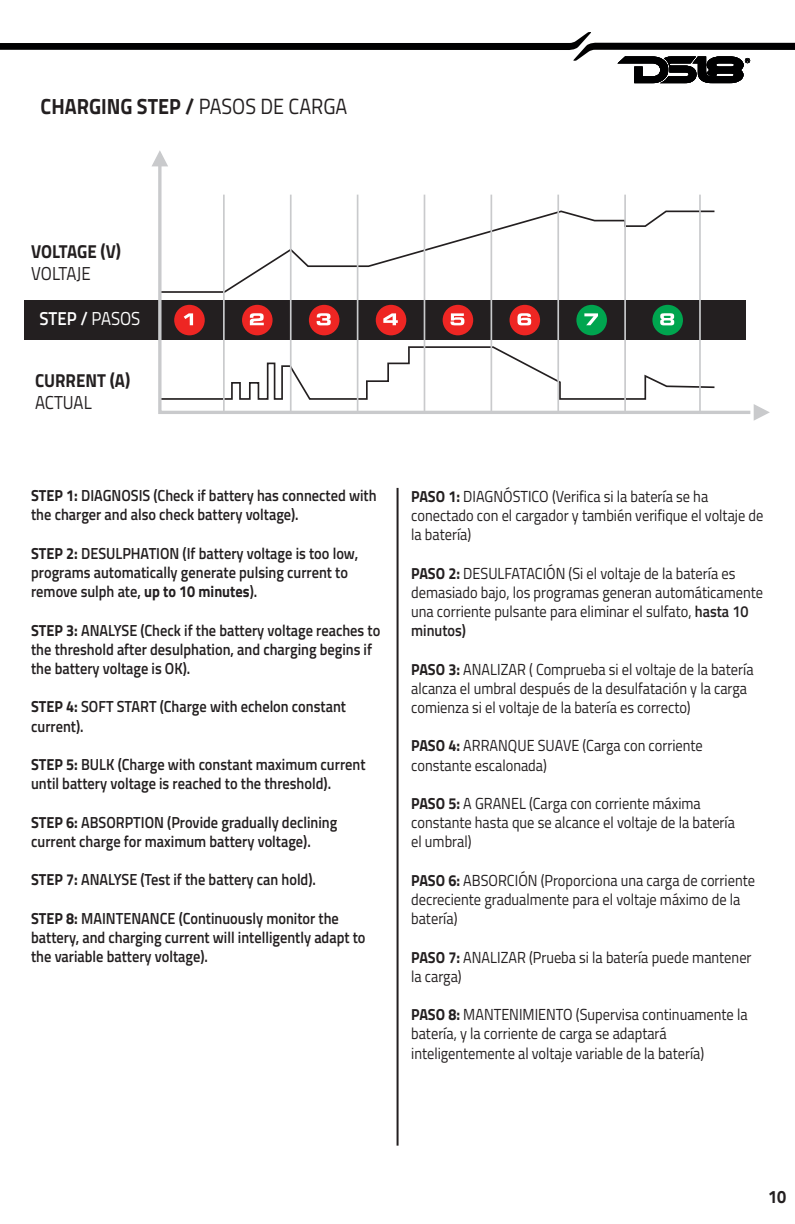
<style>
.page{position:relative;width:795px;height:1224px;background:#fff}
.page>*{position:absolute;margin:0;border:0;box-sizing:border-box;transform-origin:0 0}
.t1{font:700 22px "Titillium Web";color:#231f20;scale:.9 1}
.t2{font:700 18.8px "Titillium Web";color:#231f20;scale:.9 1}
.t3{font:18.8px "Titillium Web";letter-spacing:-.005em;color:#231f20;scale:.9 1}
.t4{font:600 18.8px "Titillium Web";color:#fff;scale:.9 1}
.t5{font:700 18px "Titillium Web";color:#231f20;scale:.9 1}
.t6{font:16px/19.2px "Titillium Web";color:#231f20;scale:.9 1}
.t7{font:600 16px/19.2px "Titillium Web";color:#231f20;scale:.9 1}
.s1{font-weight:400}
.s2{font-weight:700}
.s3{font-weight:600}
</style>
<div class="page">
<svg style="left:0;top:32px;width:794px;height:51px"></svg>
<hr style="left:396px;top:488px;width:2px;height:658px;background:#231f20">
<div style="left:24px;top:300px;width:721px;height:40px;background:#231f20"></div>
<svg style="left:156px;top:166px;width:595px;height:248px"></svg>
<svg style="left:152px;top:150px;width:16px;height:16px"></svg>
<svg style="left:753px;top:404px;width:16px;height:17px"></svg>
<div style="left:174px;top:305px;width:31px;height:30px;background:#ee2623;border-radius:50%"></div>
<svg style="left:184px;top:313px;width:9px;height:12px"></svg>
<div style="left:242px;top:305px;width:30px;height:30px;background:#ee2623;border-radius:50%"></div>
<svg style="left:250px;top:313px;width:14px;height:12px"></svg>
<div style="left:309px;top:305px;width:30px;height:30px;background:#ee2623;border-radius:50%"></div>
<svg style="left:316px;top:313px;width:14px;height:12px"></svg>
<div style="left:375px;top:305px;width:31px;height:30px;background:#ee2623;border-radius:50%"></div>
<svg style="left:383px;top:313px;width:14px;height:12px"></svg>
<div style="left:442px;top:305px;width:31px;height:30px;background:#ee2623;border-radius:50%"></div>
<svg style="left:450px;top:313px;width:14px;height:12px"></svg>
<div style="left:509px;top:305px;width:31px;height:30px;background:#ee2623;border-radius:50%"></div>
<svg style="left:517px;top:313px;width:14px;height:12px"></svg>
<div style="left:576px;top:305px;width:30px;height:30px;background:#00a54f;border-radius:50%"></div>
<svg style="left:584px;top:313px;width:14px;height:12px"></svg>
<div style="left:652px;top:305px;width:30px;height:30px;background:#00a54f;border-radius:50%"></div>
<svg style="left:660px;top:313px;width:14px;height:12px"></svg>
<h1 class="t1" style="left:41px;top:90px;width:342px">CHARGING STEP / <span class="s1">PASOS DE CARGA</span></h1>
<p class="t2" style="left:31px;top:237px;width:101px">VOLTAGE (V)</p>
<p class="t3" style="left:31px;top:260px;width:68px">VOLTAJE</p>
<p class="t4" style="left:39px;top:305px;width:114px">STEP / <span class="s1">PASOS</span></p>
<p class="t2" style="left:35px;top:366px;width:107px">CURRENT (A)</p>
<p class="t3" style="left:35px;top:389px;width:65px">ACTUAL</p>
<p class="t7" style="left:31px;top:485px;width:385px"><span class="s2">STEP 1:</span> DIAGNOSIS (Check if battery has connected with the charger and also check battery voltage).</p>
<p class="t7" style="left:31px;top:543px;width:365px"><span class="s2">STEP 2:</span> DESULPHATION (If battery voltage is too low, programs automatically generate pulsing current to remove sulph ate, <span class="s2">up to 10 minutes</span>).</p>
<p class="t7" style="left:31px;top:620px;width:389px"><span class="s2">STEP 3:</span> ANALYSE (Check if the battery voltage reaches to the threshold after desulphation, and charging begins if the battery voltage is OK).</p>
<p class="t7" style="left:31px;top:696px;width:351px"><span class="s2">STEP 4:</span> SOFT START (Charge with echelon constant current).</p>
<p class="t7" style="left:31px;top:754px;width:373px"><span class="s2">STEP 5:</span> BULK (Charge with constant maximum current until battery voltage is reached to the threshold).</p>
<p class="t7" style="left:31px;top:812px;width:341px"><span class="s2">STEP 6:</span> ABSORPTION (Provide gradually declining current charge for maximum battery voltage).</p>
<p class="t7" style="left:31px;top:869px;width:318px"><span class="s2">STEP 7:</span> ANALYSE (Test if the battery can hold).</p>
<p class="t7" style="left:31px;top:908px;width:373px"><span class="s2">STEP 8:</span> MAINTENANCE (Continuously monitor the battery, and charging current will intelligently adapt to the variable battery voltage).</p>
<p class="t6" style="left:411px;top:486px;width:393px"><span class="s2">PASO 1:</span> DIAGNÓSTICO (Verifica si la batería se ha conectado con el cargador y también verifique el voltaje de la batería)</p>
<p class="t6" style="left:411px;top:563px;width:392px"><span class="s2">PASO 2:</span> DESULFATACIÓN (Si el voltaje de la batería es demasiado bajo, los programas generan automáticamente una corriente pulsante para eliminar el sulfato, <span class="s3">hasta 10 minutos)</span></p>
<p class="t6" style="left:411px;top:659px;width:382px"><span class="s2">PASO 3:</span> ANALIZAR ( Comprueba si el voltaje de la batería alcanza el umbral después de la desulfatación y la carga comienza si el voltaje de la batería es correcto)</p>
<p class="t6" style="left:411px;top:735px;width:325px"><span class="s2">PASO 4:</span> ARRANQUE SUAVE (Carga con corriente constante escalonada)</p>
<p class="t6" style="left:411px;top:793px;width:361px"><span class="s2">PASO 5:</span> A GRANEL (Carga con corriente máxima constante hasta que se alcance el voltaje de la batería el umbral)</p>
<p class="t6" style="left:411px;top:870px;width:383px"><span class="s2">PASO 6:</span> ABSORCIÓN (Proporciona una carga de corriente decreciente gradualmente para el voltaje máximo de la batería)</p>
<p class="t6" style="left:411px;top:947px;width:379px"><span class="s2">PASO 7:</span> ANALIZAR (Prueba si la batería puede mantener la carga)</p>
<p class="t6" style="left:411px;top:1004px;width:375px"><span class="s2">PASO 8:</span> MANTENIMIENTO (Supervisa continuamente la batería, y la corriente de carga se adaptará inteligentemente al voltaje variable de la batería)</p>
<p class="t5" style="left:768px;top:1183px;width:22px">10</p>
</div>
